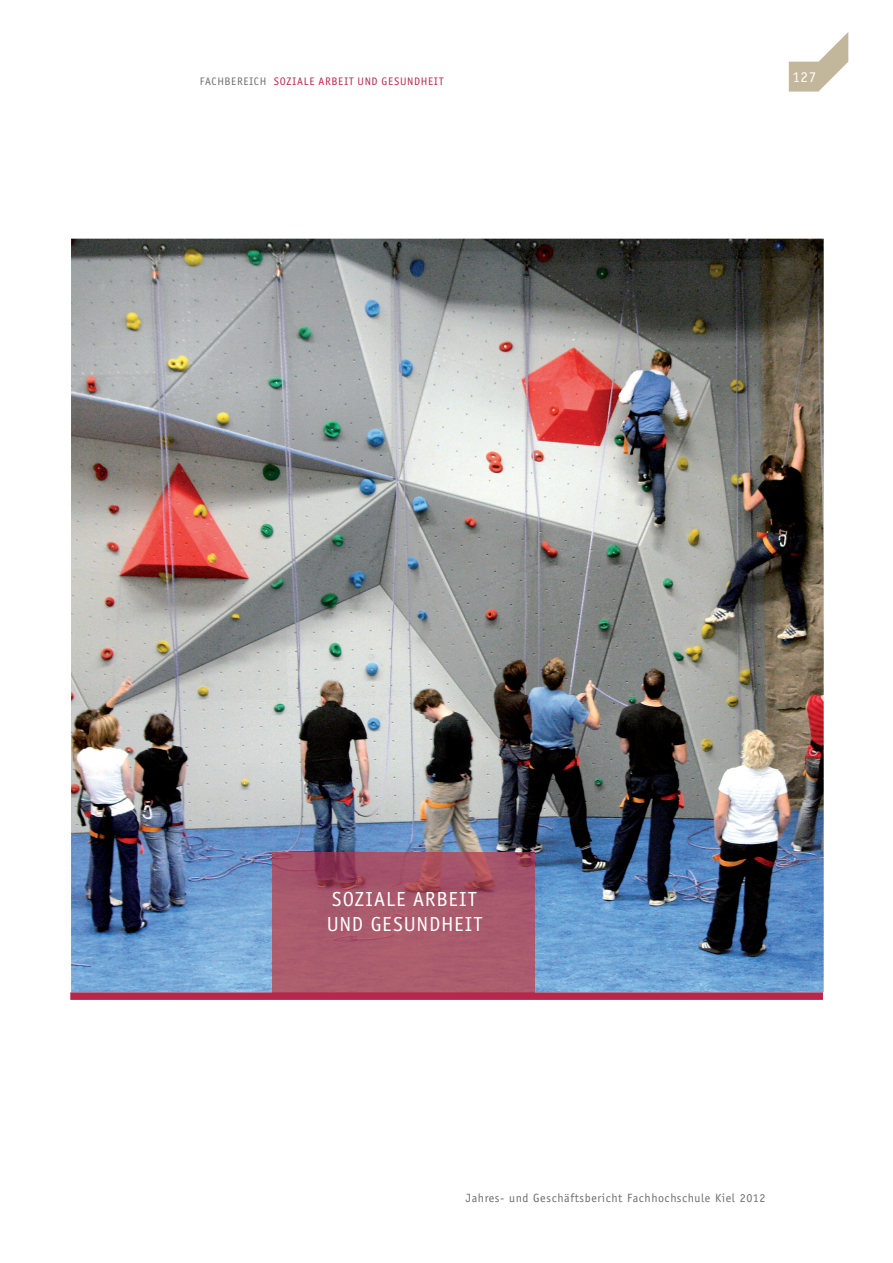
<style>
.page{position:relative;width:893px;height:1263px;background:#fff}
.page>*{position:absolute;margin:0;border:0;box-sizing:border-box;transform-origin:0 0}
.t1{font:21px/25.5px "Officina Sans";letter-spacing:.045em;color:#fff}
.t2{font:15px "Officina Sans Std";color:#fff}
.t3{font:12px "Officina Sans Std";letter-spacing:.05em;color:#6c6d70}
.t4{font:11.25px "Officina Sans";letter-spacing:.065em;color:#b6274b}
.s1{color:#6c6d70}
</style>
<div class="page">
<svg style="left:789px;top:32px;width:59px;height:59px"></svg>
<img style="left:71px;top:239px;width:753px;height:753px">
<img style="left:273px;top:853px;width:261px;height:139px">
<div style="left:70px;top:992px;width:753px;height:8px;background:#b6274b"></div>
<p class="t4" style="left:200px;top:75px;width:245px"><span class="s1">FACHBEREICH</span> SOZIALE ARBEIT UND GESUNDHEIT</p>
<p class="t2" style="left:792px;top:68px;width:25px">127</p>
<h1 class="t1" style="left:327px;top:886px;width:157px">SOZIALE ARBEIT<br>UND GESUNDHEIT</h1>
<p class="t3" style="left:466px;top:1191px;width:301px">Jahres- und Geschäftsbericht Fachhochschule Kiel 2012</p>
</div>
